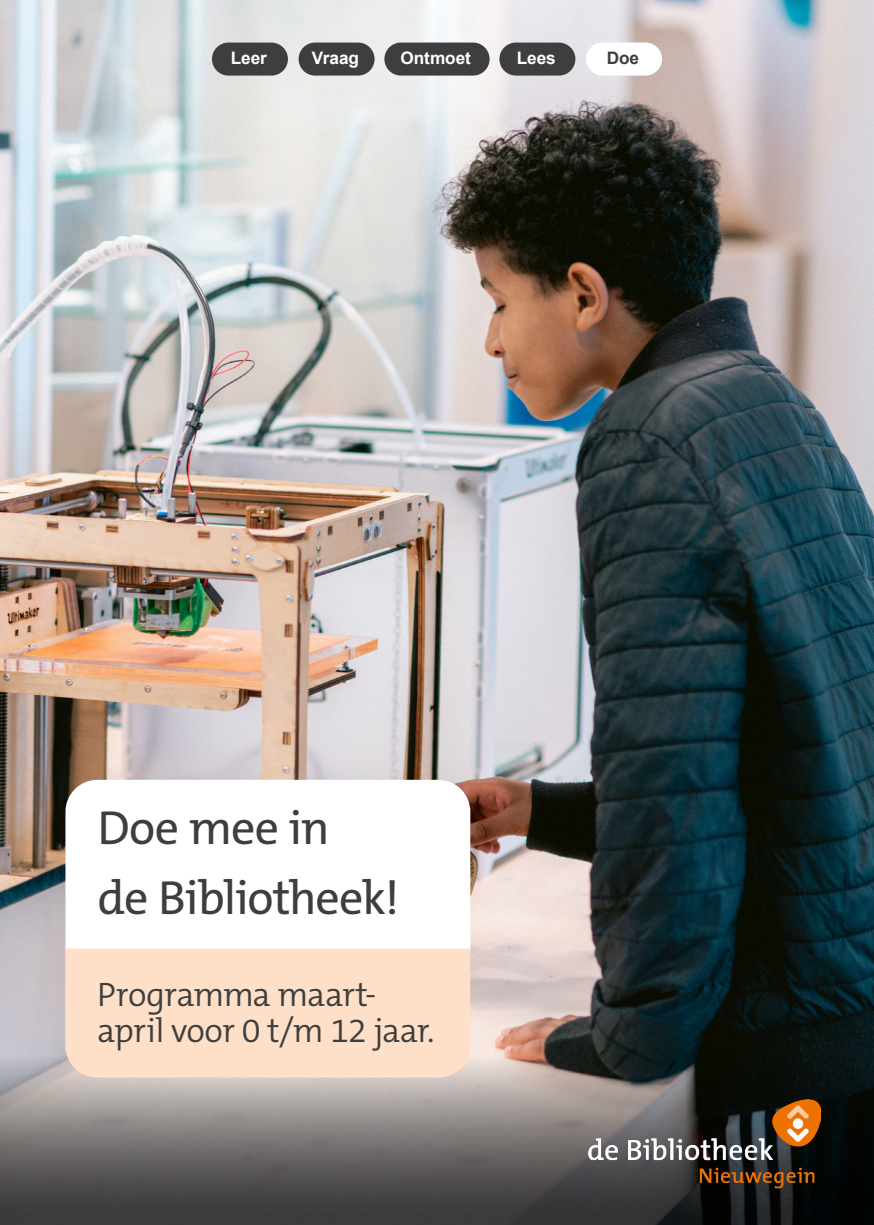
<style>
.page{position:relative;width:874px;height:1225px;background:#fff}
.page>*{position:absolute;margin:0;border:0;box-sizing:border-box;transform-origin:0 0}
.t1{font:48px "The Mix C5 s";letter-spacing:-.025em;color:#3e3e3f}
.t2{font:300 34px/36px "The Mix C5 s";letter-spacing:-.03em;color:#3e3e3f}
.t3{font:700 17.2px "Arial";letter-spacing:-.005em;color:#fff}
.t4{font:700 17.2px "Arial";color:#3e3e3f}
</style>
<div class="page">
<img style="left:0;top:0;width:873px;height:1015px">
<svg style="left:0;top:1015px;width:873px;height:210px;background:#5f5d5b"></svg>
<img style="left:588px;top:1099px;width:231px;height:90px">
<svg style="left:65px;top:780px;width:405px;height:168px"></svg>
<div style="left:65px;top:948px;width:405px;height:129px;background:#fde0c7"></div>
<div style="left:384px;top:43px;width:105px;height:33px;background:#3e3e3f;border-radius:17px"></div>
<div style="left:298px;top:43px;width:76px;height:33px;background:#3e3e3f;border-radius:17px"></div>
<div style="left:499px;top:43px;width:76px;height:33px;background:#3e3e3f;border-radius:17px"></div>
<div style="left:585px;top:43px;width:76px;height:33px;background:#fff;border-radius:17px"></div>
<div style="left:212px;top:43px;width:76px;height:33px;background:#3e3e3f;border-radius:17px"></div>
<p class="t3" style="left:231px;top:46px;width:38px">Leer</p>
<p class="t3" style="left:312px;top:46px;width:48px">Vraag</p>
<p class="t3" style="left:400px;top:46px;width:72px">Ontmoet</p>
<p class="t3" style="left:516px;top:46px;width:41px">Lees</p>
<p class="t4" style="left:606px;top:46px;width:34px">Doe</p>
<p class="t1" style="left:97px;top:797px;width:234px">Doe mee in</p>
<p class="t1" style="left:97px;top:867px;width:303px">de Bibliotheek!</p>
<p class="t2" style="left:97px;top:977px;width:339px">Programma maart&shy;april voor 0 t/m 12 jaar.</p>
</div>
